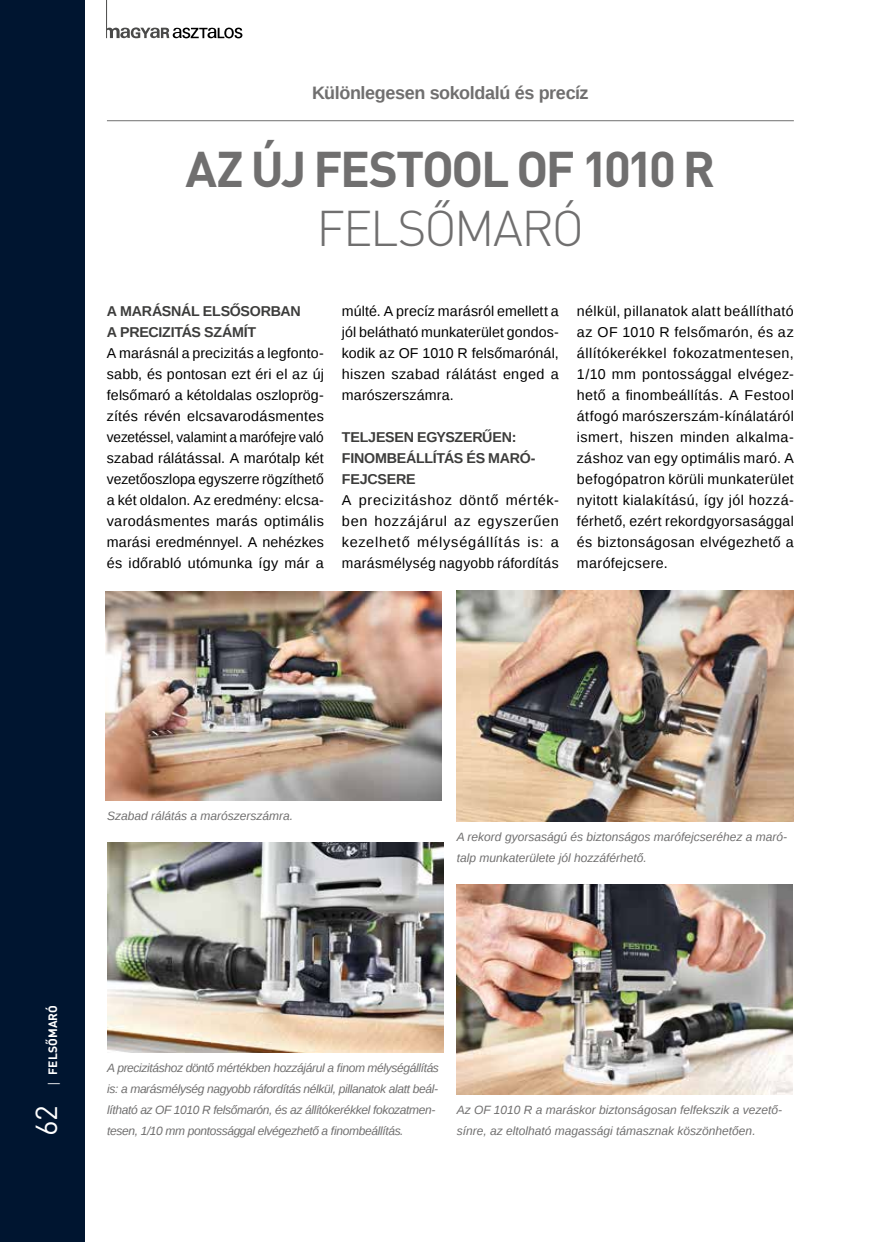
<style>
.page{position:relative;width:872px;height:1242px;background:#fff}
.page>*{position:absolute;margin:0;border:0;box-sizing:border-box;transform-origin:0 0}
.t1{font:700 49.5px "DIN Pro";letter-spacing:-.05em;color:#706f6f}
.t2{font:300 49.5px "DIN Pro";letter-spacing:-.04em;color:#706f6f}
.t3{font:30px "DIN Pro";color:#fff}
.t4{font:700 18px "Liberation Sans";letter-spacing:-.025em;color:#706f6f}
.t5{font:14.25px/21px "Liberation Sans";letter-spacing:.02em;color:#000;text-align:justify}
.t6{font:700 14.25px/21px "Liberation Sans";letter-spacing:-.02em;color:#3c3c3b}
.t7{font:italic 12px/21px "Liberation Sans";letter-spacing:-.03em;color:#706f6f}
.t8{font:italic 12px/21px "Liberation Sans";color:#706f6f}
.t9{font:700 12px "DIN Pro";letter-spacing:.01em;color:#fff}
.s1{font-family:"Open Sans";font-weight:400}
</style>
<div class="page">
<div style="left:0;top:0;width:85px;height:1242px;background:#001530"></div>
<svg style="left:107px;top:27px;width:135px;height:11px"></svg>
<hr style="left:106px;top:0;width:1px;height:38px;background:#4a4a49">
<hr style="left:107px;top:120px;width:687px;height:1px;background:#706f6f">
<img style="left:106px;top:591px;width:335px;height:209px">
<img style="left:456px;top:590px;width:337px;height:231px">
<img style="left:456px;top:884px;width:336px;height:210px">
<img style="left:107px;top:842px;width:336px;height:210px">
<p class="t4" style="left:312px;top:80px;width:278px">Különlegesen sokoldalú és precíz</p>
<h1 class="t1" style="left:186px;top:135px;width:531px">AZ ÚJ FESTOOL OF 1010 R</h1>
<h1 class="t2" style="left:316px;top:194px;width:269px">FELSŐMARÓ</h1>
<p class="t6" style="left:107px;top:300px;width:195px">A MARÁSNÁL ELSŐSORBAN<br>A PRECIZITÁS SZÁMÍT</p>
<p class="t5" style="left:107px;top:343px;width:218px">A marásnál a precizitás a legfonto&shy;sabb, és pontosan ezt éri el az új felsőmaró a kétoldalas oszloprög&shy;zítés révén elcsavarodásmentes vezetéssel, valamint a marófejre való szabad rálátással. A marótalp két vezetőoszlopa egyszerre rögzíthető a két oldalon. Az eredmény: elcsa&shy;varodásmentes marás optimális marási eredménnyel. A nehézkes és időrabló utómunka így már a</p>
<p class="t5" style="left:342px;top:301px;width:218px">múlté. A precíz marásról emellett a jól belátható munkaterület gondos&shy;kodik az OF 1010 R felsőmarónál, hiszen szabad rálátást enged a marószerszámra.</p>
<p class="t6" style="left:342px;top:426px;width:195px">TELJESEN EGYSZERŰEN:<br>FINOMBEÁLLÍTÁS ÉS MARÓ-<br>FEJCSERE</p>
<p class="t5" style="left:342px;top:490px;width:218px">A precizitáshoz döntő mérték&shy;ben hozzájárul az egyszerűen kezelhető mélységállítás is: a marásmélység nagyobb ráfordítás</p>
<p class="t5" style="left:577px;top:301px;width:218px">nélkül, pillanatok alatt beállítható az OF 1010 R felsőmarón, és az állítókerékkel fokozatmentesen, 1/10 mm pontossággal elvégez&shy;hető a finombeállítás. A Festool átfogó marószerszám-kínálatáról ismert, hiszen minden alkalma&shy;záshoz van egy optimális maró. A befogópatron körüli munkaterület nyitott kialakítású, így jól hozzá&shy;férhető, ezért rekordgyorsasággal és biztonságosan elvégezhető a marófejcsere.</p>
<p class="t8" style="left:107px;top:805px;width:188px">Szabad rálátás a marószerszámra.</p>
<p class="t8" style="left:457px;top:826px;width:332px">A rekord gyorsaságú és biztonságos marófejcseréhez a maró&shy;talp munkaterülete jól hozzáférhető.</p>
<p class="t9" style="left:45px;top:1087px;width:84px;rotate:-90deg"><span class="s1">|</span> FELSŐMARÓ</p>
<h2 class="t3" style="left:26px;top:1136px;width:33px;rotate:-90deg">62</h2>
<p class="t7" style="left:107px;top:1057px;width:333px">A precizitáshoz döntő mértékben hozzájárul a finom mélységállítás is: a marásmélység nagyobb ráfordítás nélkül, pillanatok alatt beál&shy;lítható az OF 1010 R felsőmarón, és az állítókerékkel fokozatmen&shy;tesen, 1/10 mm pontossággal elvégezhető a finombeállítás.</p>
<p class="t8" style="left:457px;top:1099px;width:327px">Az OF 1010 R a maráskor biztonságosan felfekszik a vezető&shy;sínre, az eltolható magassági támasznak köszönhetően.</p>
</div>
